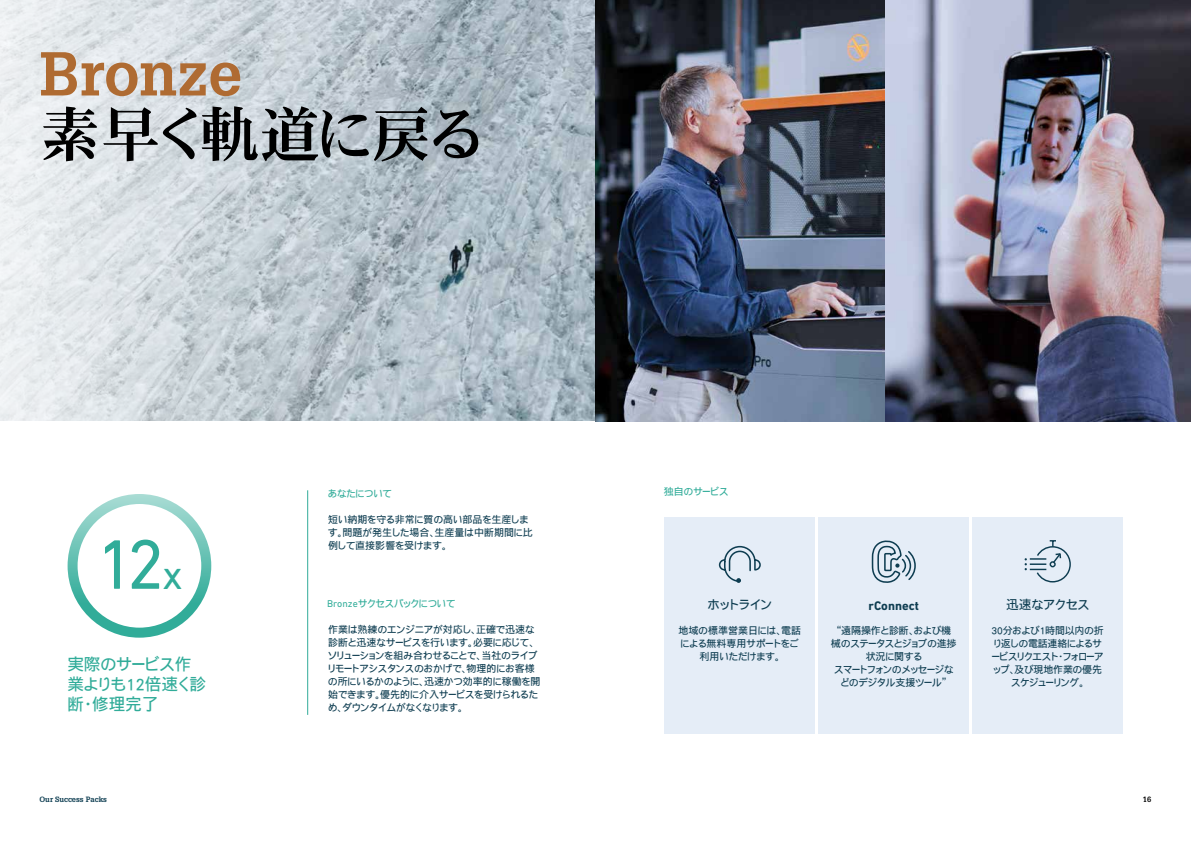
<style>
.page{position:relative;width:1191px;height:842px;background:#fff}
.page>*{position:absolute;margin:0;border:0;box-sizing:border-box;transform-origin:0 0}
.t1{font:71.2px "DIN Next W1 G";color:#31ac99}
.t2{font:60.4px "DFHS Mincho Std W7";letter-spacing:-.085em;color:#000}
.t3{font:700 60.4px "Glypha LT Pro";color:#af6b32}
.t4{font:16.7px/20px "DF Gothic P Std W5";letter-spacing:-.045em;color:#31ac99}
.t5{font:700 12.7px "DIN Next W1 G";color:#0e3d51}
.t6{font:12.7px "DF Gothic P Std W5";letter-spacing:-.065em;color:#0e3d51}
.t7{font:12.7px "DF Gothic P Std W5";letter-spacing:-.105em;color:#0e3d51}
.t8{font:10px/13px "DF Gothic P Std W5";letter-spacing:-.06em;color:#0e3d51;text-align:center}
.t9{font:10px/13px "DF Gothic P Std W5";letter-spacing:-.09em;color:#0e3d51;text-align:center}
.t10{font:10px/13px "DF Gothic P Std W5";letter-spacing:-.04em;color:#0e3d51}
.t11{font:10px "DF Gothic P Std W5";letter-spacing:-.085em;color:#31ac99}
.t12{font:10px "DF Gothic P Std W5";letter-spacing:-.045em;color:#31ac99}
.t13{font:700 7.5px "Glypha LT Pro";color:#0d3d51}
.t14{font:700 7.5px "Glypha LT Pro";color:#000}
.s1{font-size:42px}
.s2{font-family:"DIN Next W1 G";color:#31ad99}
</style>
<div class="page">
<img style="left:0;top:0;width:1191px;height:421px">
<div style="left:68px;top:494px;width:143px;height:144px;border:10px solid #31ac99;border-radius:50%"></div>
<div style="left:818px;top:517px;width:151px;height:217px;background:#e5edf7"></div>
<div style="left:664px;top:517px;width:151px;height:217px;background:#e5edf7"></div>
<div style="left:972px;top:517px;width:151px;height:217px;background:#e5edf7"></div>
<svg style="left:871px;top:540px;width:45px;height:43px"></svg>
<svg style="left:1024px;top:540px;width:47px;height:43px"></svg>
<svg style="left:718px;top:545px;width:43px;height:38px"></svg>
<hr style="left:307px;top:490px;width:1px;height:225px;background:#31ac99">
<h2 class="t3" style="left:40px;top:37px;width:204px">Bronze</h2>
<h2 class="t2" style="left:40px;top:101px;width:448px">素早く軌道に戻る</h2>
<h1 class="t1" style="left:97px;top:523px;width:88px">12<span class="s1">x</span></h1>
<h3 class="t4" style="left:67px;top:654px;width:140px">実際のサービス作業よりも12倍速く診断・修理完了</h3>
<p class="t11" style="left:327px;top:488px;width:66px">あなたについて</p>
<p class="t10" style="left:328px;top:513px;width:206px">短い納期を守る非常に質の高い部品を生産します。問題が発生した場合、生産量は中断期間に比例して直接影響を受けます。</p>
<p class="t11" style="left:327px;top:598px;width:130px"><span class="s2">Bronze</span>サクセスパックについて</p>
<p class="t8" style="left:327px;top:622px;width:215px;text-align:left">作業は熟練のエンジニアが対応し、正確で迅速な診断と迅速なサービスを行います。必要に応じて、ソリューションを組み合わせることで、当社のライブリモートアシスタンスのおかげで、物理的にお客様の所にいるかのように、迅速かつ効率的に稼働を開始できます。優先的に介入サービスを受けられるため、ダウンタイムがなくなります。</p>
<p class="t12" style="left:664px;top:486px;width:66px">独自のサービス</p>
<p class="t7" style="left:707px;top:598px;width:67px">ホットライン</p>
<p class="t8" style="left:678px;top:624px;width:124px">地域の標準営業日には、電話による無料専用サポートをご利用いただけます。</p>
<p class="t5" style="left:868px;top:598px;width:52px">rConnect</p>
<p class="t9" style="left:831px;top:624px;width:127px">“遠隔操作と診断、および機械のステータスとジョブの進捗状況に関する<br>スマートフォンのメッセージなどのデジタル支援ツール”</p>
<p class="t6" style="left:1006px;top:598px;width:85px">迅速なアクセス</p>
<p class="t9" style="left:990px;top:624px;width:115px">30分および1時間以内の折り返しの電話連絡によるサービスリクエスト・フォローアップ、及び現地作業の優先スケジューリング。</p>
<p class="t13" style="left:39px;top:794px;width:69px">Our Success Packs</p>
<p class="t14" style="left:1143px;top:795px;width:10px">16</p>
</div>
